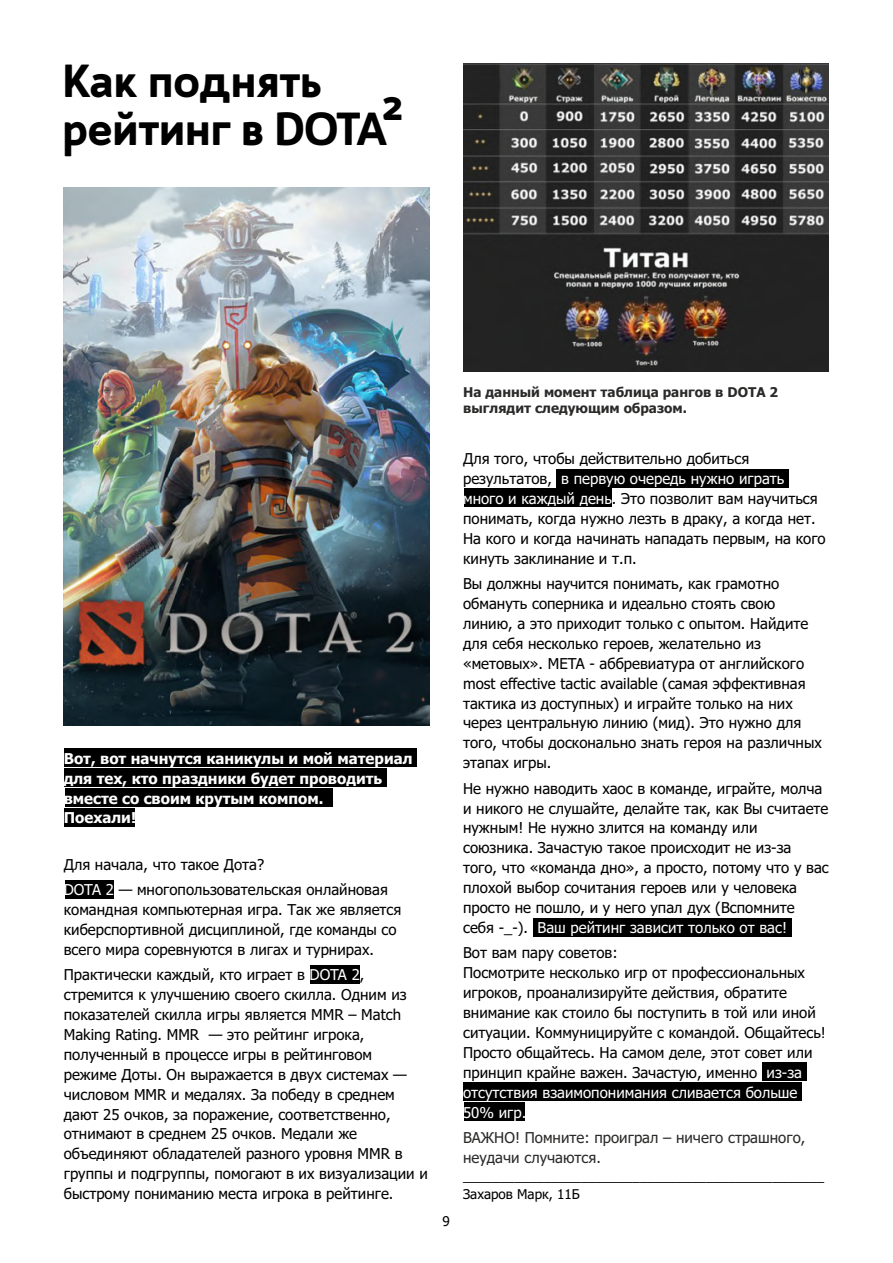
<style>
.page{position:relative;width:893px;height:1263px;background:#fff}
.page>*{position:absolute;margin:0;border:0;box-sizing:border-box;transform-origin:0 0}
.t1{font:900 45px/48.6px "Bw Quinta Pro";color:#000}
.t2{font:15px/20px "Tahoma";color:#000}
.t3{font:700 15px/20px "Tahoma";color:#fefefe}
.t4{font:15px/20px "Tahoma";color:#2b2a29}
.t5{font:13.5px/17.9px "Tahoma";color:#000}
.t6{font:700 13.5px/16.4px "Tahoma";color:#2b2a29}
.s1{color:#fefefe}
</style>
<div class="page">
<div style="left:65px;top:880px;width:36px;height:18px;background:#000"></div>
<div style="left:101px;top:880px;width:12px;height:18px;background:#000"></div>
<div style="left:311px;top:965px;width:36px;height:18px;background:#000"></div>
<div style="left:347px;top:965px;width:12px;height:18px;background:#000"></div>
<img style="left:463px;top:64px;width:366px;height:307px">
<div style="left:65px;top:749px;width:352px;height:18px;background:#000"></div>
<div style="left:64px;top:769px;width:323px;height:18px;background:#000"></div>
<div style="left:65px;top:788px;width:267px;height:19px;background:#000"></div>
<div style="left:65px;top:808px;width:70px;height:18px;background:#000"></div>
<img style="left:64px;top:188px;width:365px;height:537px">
<div style="left:557px;top:469px;width:232px;height:18px;background:#000"></div>
<div style="left:464px;top:489px;width:148px;height:18px;background:#000"></div>
<div style="left:533px;top:918px;width:259px;height:18px;background:#000"></div>
<div style="left:762px;top:1063px;width:45px;height:18px;background:#000"></div>
<div style="left:463px;top:1083px;width:339px;height:18px;background:#000"></div>
<div style="left:464px;top:1103px;width:61px;height:18px;background:#000"></div>
<h1 class="t1" style="left:62px;top:61px;width:326px">Как поднять рейтинг в DOTA</h1>
<h1 class="t1" style="left:382px;top:84px;width:22px">2</h1>
<p class="t3" style="left:64px;top:749px;width:350px">Вот, вот начнутся каникулы и мой материал для тех, кто праздники будет проводить вместе со своим крутым компом.<br>Поехали!</p>
<p class="t2" style="left:64px;top:853px;width:326px;line-height:25.3px">Для начала, что такое Дота?<br><span class="s1">DOTA 2</span> — многопользовательская онлайновая</p>
<p class="t2" style="left:64px;top:901px;width:339px">командная компьютерная игра. Так же является киберспортивной дисциплиной, где команды со всего мира соревнуются в лигах и турнирах.</p>
<p class="t2" style="left:64px;top:966px;width:366px">Практически каждый, кто играет в <span class="s1">DOTA 2</span>, стремится к улучшению своего скилла. Одним из показателей скилла игры является MMR – Match Making Rating. MMR — это рейтинг игрока, полученный в процессе игры в рейтинговом режиме Доты. Он выражается в двух системах — числовом MMR и медалях. За победу в среднем дают 25 очков, за поражение, соответственно, отнимают в среднем 25 очков. Медали же объединяют обладателей разного уровня MMR в группы и подгруппы, помогают в их визуализации и быстрому пониманию места игрока в рейтинге.</p>
<p class="t6" style="left:463px;top:385px;width:316px">На данный момент таблица рангов в DOTA 2 выглядит следующим образом.</p>
<p class="t5" style="left:442px;top:1213px;width:9px">9</p>
<p class="t2" style="left:463px;top:450px;width:364px">Для того, чтобы действительно добиться результатов, <span class="s1">в первую очередь нужно играть много и каждый день</span>. Это позволит вам научиться понимать, когда нужно лезть в драку, а когда нет.<br>На кого и когда начинать нападать первым, на кого кинуть заклинание и т.п.</p>
<p class="t2" style="left:463px;top:575px;width:360px">Вы должны научится понимать, как грамотно обмануть соперника и идеально стоять свою линию, а это приходит только с опытом. Найдите для себя несколько героев, желательно из «метовых». META - аббревиатура от английского most effective tactic available (самая эффективная тактика из доступных) и играйте только на них через центральную линию (мид). Это нужно для того, чтобы досконально знать героя на различных этапах игры.</p>
<p class="t2" style="left:463px;top:779px;width:367px">Не нужно наводить хаос в команде, играйте, молча и никого не слушайте, делайте так, как Вы считаете нужным! Не нужно злится на команду или союзника. Зачастую такое происходит не из-за того, что «команда дно», а просто, потому что у вас плохой выбор сочитания героев или у человека просто не пошло, и у него упал дух (Вспомните себя -_-). <span class="s1">Ваш рейтинг зависит только от вас!</span></p>
<p class="t2" style="left:463px;top:944px;width:364px">Вот вам пару советов:<br>Посмотрите несколько игр от профессиональных игроков, проанализируйте действия, обратите внимание как стоило бы поступить в той или иной ситуации. Коммуницируйте с командой. Общайтесь!<br>Просто общайтесь. На самом деле, этот совет или принцип крайне важен. Зачастую, именно <span class="s1">из-за отсутствия взаимопонимания сливается больше 50% игр.</span></p>
<p class="t4" style="left:463px;top:1129px;width:344px">ВАЖНО! Помните: проиграл – ничего страшного, неудачи случаются.</p>
<p class="t5" style="left:463px;top:1168px;width:363px">_________________________________________________<br>Захаров Марк, 11Б</p>
</div>
